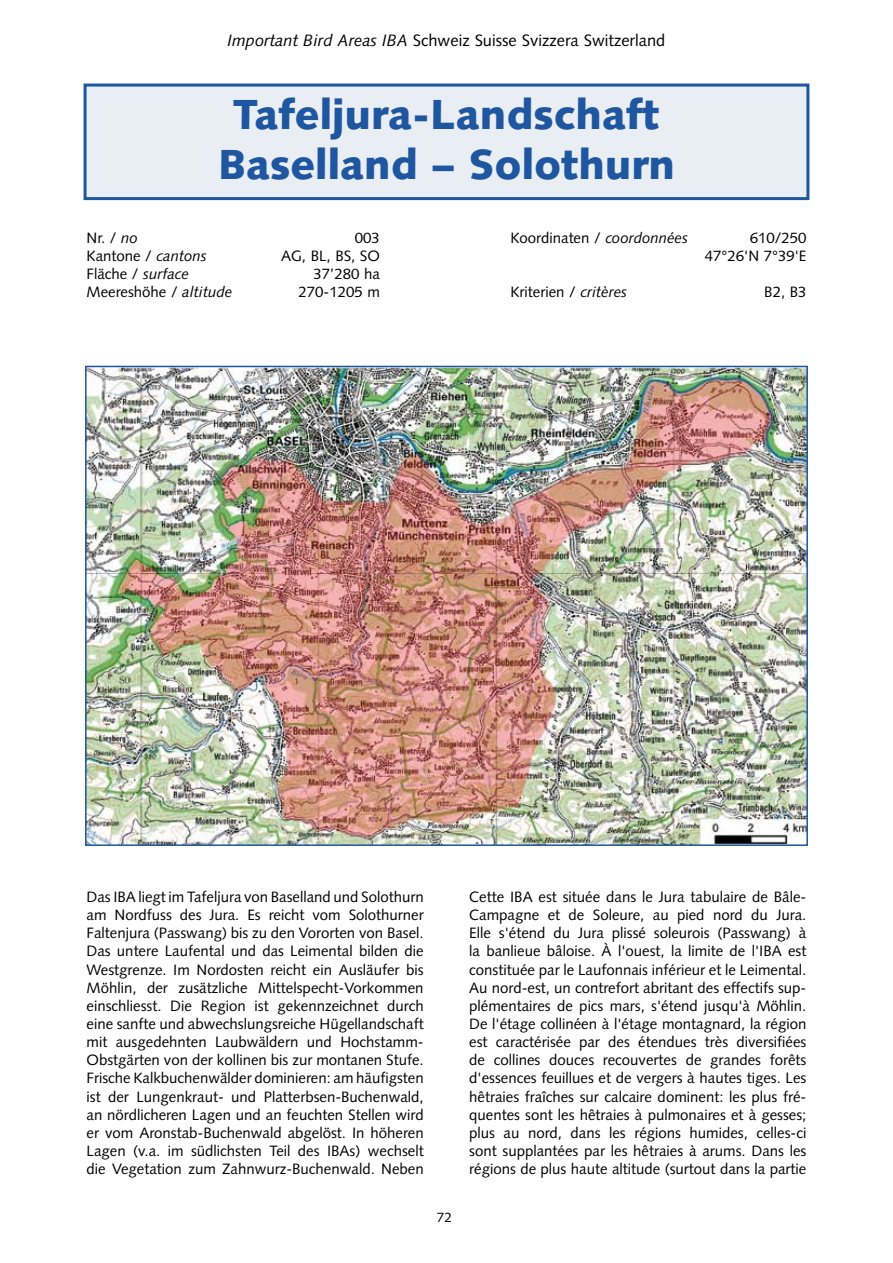
<style>
.page{position:relative;width:893px;height:1263px;background:#fff}
.page>*{position:absolute;margin:0;border:0;box-sizing:border-box;transform-origin:0 0}
.t1{font:900 42px/50.4px "Syntax LT";color:#1e569f;text-align:center}
.t2{font:16.5px "Syntax LT";color:#000}
.t3{font:15px/18.1px "Syntax LT";color:#000;text-align:right}
.t4{font:13.5px "Syntax LT";color:#000}
.s1{font-style:italic}
</style>
<div class="page">
<div style="left:85px;top:85px;width:723px;height:114px;background:#e9eef5"></div>
<div style="left:84px;top:84px;width:725px;height:116px;border:3px solid #1e569f"></div>
<img style="left:88px;top:369px;width:717px;height:474px">
<div style="left:85px;top:366px;width:723px;height:480px;border:2px solid #1e569f"></div>
<p class="t2" style="left:228px;top:31px;width:439px"><span class="s1">Important Bird Areas IBA</span> Schweiz Suisse Svizzera Switzerland</p>
<h1 class="t1" style="left:218px;top:89px;width:458px">Tafeljura-Landschaft<br>Baselland – Solothurn</h1>
<p class="t3" style="left:87px;top:229px;width:147px;text-align:left">Nr. / <span class="s1">no<br></span>Kantone / <span class="s1">cantons<br></span>Fläche / <span class="s1">surface<br></span>Meereshöhe / <span class="s1">altitude</span></p>
<p class="t3" style="left:281px;top:229px;width:100px">003<br>AG, BL, BS, SO<br>37’280 ha<br>270-1205 m</p>
<p class="t3" style="left:510px;top:229px;width:179px">Koordinaten / <span class="s1">coordonnées</span></p>
<p class="t3" style="left:510px;top:283px;width:118px">Kriterien / <span class="s1">critères</span></p>
<p class="t3" style="left:705px;top:229px;width:103px">610/250<br>47°26'N 7°39'E</p>
<p class="t3" style="left:764px;top:283px;width:44px">B2, B3</p>
<p class="t3" style="left:87px;top:888px;width:339px;text-align:justify">Das IBA liegt im Tafeljura von Baselland und So-lothurn am Nordfuss des Jura. Es reicht vom Solo-thurner Faltenjura (Passwang) bis zu den Vororten von Basel.<br>Das untere Laufental und das Leimental bilden die Westgrenze. Im Nordosten reicht ein Ausläufer bis Möhlin, der zusätzliche Mittel-specht-Vorkommen einschliesst. Die Region ist ge-kenn-zeichnet durch eine sanfte und abwechslungsreiche Hügellandschaft mit ausgedehnten Laub-wäl-dern und Hochstamm-Obstgärten von der kollinen bis zur montanen Stufe.<br>Frische Kalkbuchenwälder do-mi- nieren: am häufigsten ist der Lungenkraut- und Platterbsen-Buchenwald, an nördlicheren Lagen und an feuchten Stellen wird er vom Aronstab-Buchen-wald abgelöst. In höheren Lagen (v.a. im südlichsten Teil des IBAs) wechselt die Vegetation zum Zahn-wurz-Buchenwald. Neben</p>
<p class="t3" style="left:469px;top:888px;width:339px;text-align:justify">Cette IBA est située dans le Jura tabulaire de Bâle-Campagne et de Soleure, au pied nord du Jura.<br>Elle s'étend du Jura plissé soleurois (Passwang) à la banlieue bâloise. À l'ouest, la limite de l'IBA est constituée par le Laufonnais inférieur et le Leimental.<br>Au nord-est, un contrefort abritant des effectifs sup&shy;plémentaires de pics mars, s'étend jusqu'à Möhlin.<br>De l'étage collinéen à l'étage montagnard, la région est caractérisée par des étendues très diversifiées de collines douces recouvertes de grandes forêts d'essences feuillues et de vergers à hautes tiges. Les hêtraies fraîches sur calcaire dominent: les plus fré&shy;quentes sont les hêtraies à pulmonaires et à gesses; plus au nord, dans les régions humides, celles-ci sont supplantées par les hêtraies à arums. Dans les ré-gions de plus haute altitude (surtout dans la partie</p>
<p class="t4" style="left:437px;top:1209px;width:17px">72</p>
</div>
